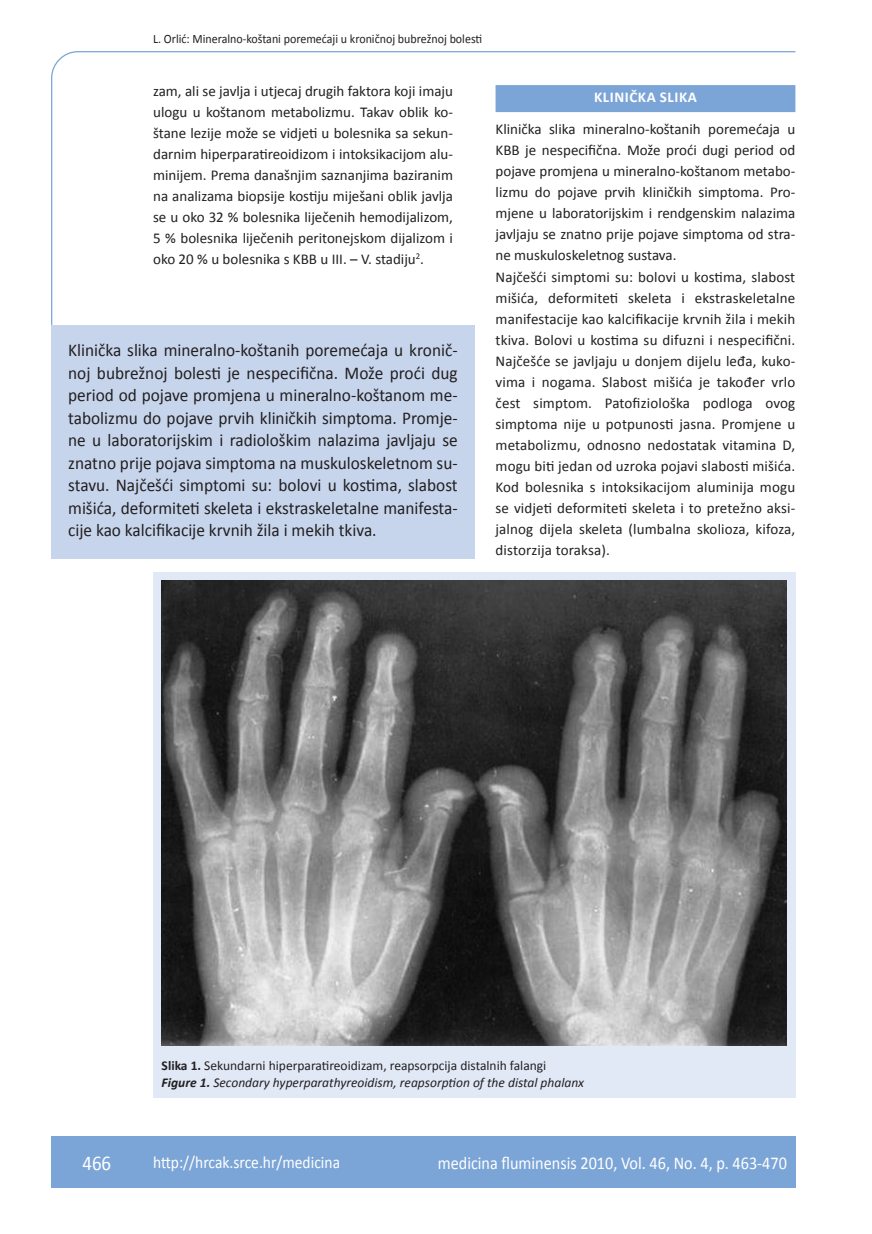
<style>
.page{position:relative;width:872px;height:1234px;background:#fff}
.page>*{position:absolute;margin:0;border:0;box-sizing:border-box;transform-origin:0 0}
.t1{font:21px "Calibri";color:#fff;scale:.9 1}
.t2{font:18px/22.5px "Calibri";color:#231f20;text-align:justify;scale:.96 1}
.t3{font:18px "Calibri";color:#fff;scale:.9 1}
.t4{font:17.25px "Calibri";color:#fff;scale:.9 1}
.t5{font:15px/21px "Calibri";letter-spacing:.005em;color:#231f20;text-align:justify}
.t6{font:700 15px "Calibri";letter-spacing:.04em;color:#fff}
.t7{font:italic 13.5px/16.5px "Calibri";color:#231f20}
.t8{font:12.75px "Calibri";color:#231f20;scale:.94 1}
.s1{font-weight:700;font-style:normal}
.s2{font-style:normal}
.s3{font-weight:700}
</style>
<div class="page">
<svg style="left:51px;top:51px;width:745px;height:274px"></svg>
<div style="left:51px;top:1135px;width:744px;height:51px;background:#7ca5d7"></div>
<div style="left:495px;top:85px;width:300px;height:27px;background:#7ca5d7"></div>
<div style="left:51px;top:325px;width:424px;height:233px;background:#c6d5ec"></div>
<div style="left:153px;top:572px;width:642px;height:525px;background:#e1e9f6"></div>
<img style="left:162px;top:580px;width:625px;height:465px">
<p class="t8" style="left:153px;top:30px;width:351px">L. Orlić: Mineralno-koštani poremećaji u kroničnoj bubrežnoj bolesti</p>
<p class="t5" style="left:153px;top:80px;width:301px">zam, ali se javlja i utjecaj drugih faktora koji imaju ulogu u koštanom metabolizmu. Takav oblik ko&shy;štane lezije može se vidjeti u bolesnika sa sekun&shy;darnim hiperparatireoidizom i intoksikacijom alu&shy;minijem. Prema današnjim saznanjima baziranim na analizama biopsije kostiju miješani oblik javlja se u oko 32 % bolesnika liječenih hemodijalizom, 5 % bolesnika liječenih peritonejskom dijalizom i oko 20 % u bolesnika s KBB u III. – V. stadiju<sup>2</sup>.</p>
<p class="t6" style="left:594px;top:88px;width:104px">KLINIČKA SLIKA</p>
<p class="t5" style="left:495px;top:118px;width:301px;text-align:left">Klinička slika mineralno-koštanih poremećaja u KBB je nespecifična. Može proći dugi period od pojave promjena u mineralno-koštanom metabo&shy;lizmu do pojave prvih kliničkih simptoma. Pro&shy;mjene u laboratorijskim i rendgenskim nalazima javljaju se znatno prije pojave simptoma od stra&shy;ne muskuloskeletnog sustava.<br>Najčešći simptomi su: bolovi u kostima, slabost mišića, deformiteti skeleta i ekstraskeletalne manifestacije kao kalcifikacije krvnih žila i mekih tkiva. Bolovi u kostima su difuzni i nespecifični.<br>Najčešće se javljaju u donjem dijelu leđa, kuko&shy;vima i nogama. Slabost mišića je također vrlo čest simptom. Patofiziološka podloga ovog simptoma nije u potpunosti jasna. Promjene u metabolizmu, odnosno nedostatak vitamina D, mogu biti jedan od uzroka pojavi slabosti mišića.<br>Kod bolesnika s intoksikacijom aluminija mogu se vidjeti deformiteti skeleta i to pretežno aksi&shy;jalnog dijela skeleta (lumbalna skolioza, kifoza, distorzija toraksa).</p>
<p class="t2" style="left:68px;top:338px;width:407px">Klinička slika mineralno-koštanih poremećaja u kronič&shy;noj bubrežnoj bolesti je nespecifična. Može proći dug period od pojave promjena u mineralno-koštanom me&shy;tabolizmu do pojave prvih kliničkih simptoma. Promje&shy;ne u laboratorijskim i radiološkim nalazima javljaju se znatno prije pojava simptoma na muskuloskeletnom su&shy;stavu. Najčešći simptomi su: bolovi u kostima, slabost mišića, deformiteti skeleta i ekstraskeletalne manifesta&shy;cije kao kalcifikacije krvnih žila i mekih tkiva.</p>
<p class="t7" style="left:162px;top:1056px;width:424px"><span class="s1">Slika 1.</span> <span class="s2">Sekundarni hiperparatireoidizam, reapsorpcija distalnih falangi<br></span><span class="s3">Figure 1.</span> Secondary hyperparathyreoidism, reapsorption of the distal phalanx</p>
<h1 class="t1" style="left:82px;top:1149px;width:33px">466</h1>
<p class="t4" style="left:153px;top:1150px;width:209px">http://hrcak.srce.hr/medicina</p>
<p class="t3" style="left:438px;top:1151px;width:389px">medicina fluminensis 2010, Vol. 46, No. 4, p. 463-470</p>
</div>
